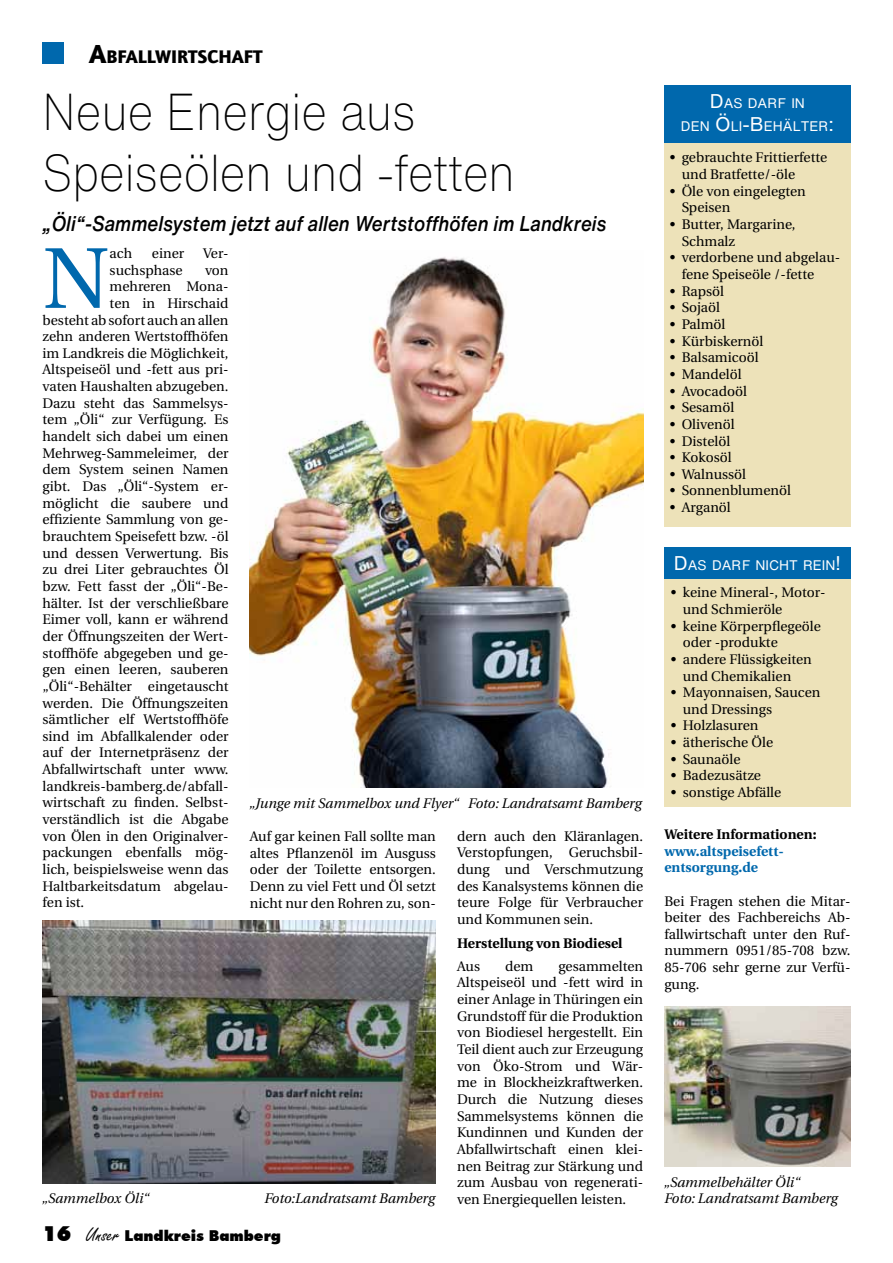
<style>
.page{position:relative;width:893px;height:1263px;background:#fff}
.page>*{position:absolute;margin:0;border:0;box-sizing:border-box;transform-origin:0 0}
.t1{font:86.1px "Utopia";color:#0068ad}
.t2{font:200 51px/61.2px "Helvetica Now Text";color:#000;scale:.88 1}
.t3{font:italic 500 21px "Helvetica Now Text";color:#000;scale:.89 1}
.t4{font:900 18.9px "Quay Sans EF";color:#000}
.t5{font:900 15px "Futura BT";color:#000}
.t6{font:13.8px/16.6px "Utopia";color:#000}
.t7{font:italic 13.8px "Utopia";color:#000}
.t8{font:700 13.8px "Utopia";color:#000}
.t9{font:700 13.8px/16.6px "Utopia";color:#0068ad}
.t10{font:13.65px/23.4px "Helvetica Now Text";color:#fff;text-align:center}
.s1{font-size:27px}
.s2{font-size:19.5px}
.s3{font-size:21px}
.s4{font-family:"Freestyle Script";font-weight:400;font-size:21px}
</style>
<div class="page">
<div style="left:43px;top:43px;width:21px;height:21px;background:#0068ad"></div>
<img style="left:250px;top:257px;width:393px;height:531px">
<img style="left:664px;top:1006px;width:186px;height:160px">
<img style="left:43px;top:921px;width:393px;height:262px">
<div style="left:664px;top:93px;width:186px;height:433px;background:#ede2b9"></div>
<div style="left:664px;top:85px;width:186px;height:58px;background:#0068ad"></div>
<div style="left:664px;top:555px;width:186px;height:252px;background:#ede2b9"></div>
<div style="left:664px;top:547px;width:186px;height:32px;background:#0068ad"></div>
<h3 class="t4" style="left:89px;top:45px;width:175px"><span class="s1">A</span>BFALLWIRTSCHAFT</h3>
<h2 class="t2" style="left:43px;top:79px;width:538px">Neue Energie aus<br>Speiseölen und -fetten</h2>
<h3 class="t3" style="left:43px;top:208px;width:635px">„Öli“-Sammelsystem jetzt auf allen Wertstoffhöfen im Landkreis</h3>
<p class="t10" style="left:681px;top:91px;width:154px"><span class="s2">D</span>AS DARF IN<br>DEN <span class="s2">Ö</span>LI<span class="s2">-B</span> EHÄLTER<span class="s2">:</span></p>
<p class="t6" style="left:682px;top:150px;width:147px;text-indent:-12px">• gebrauchte Frittierfette und Bratfette/-öle</p>
<p class="t6" style="left:670px;top:183px;width:138px">• Öle von eingelegten<br>Speisen</p>
<p class="t6" style="left:670px;top:216px;width:127px">• Butter, Margarine,<br>S chmalz</p>
<p class="t6" style="left:682px;top:250px;width:160px;text-indent:-12px">• verdorbene und abgelau&shy;fene Speiseöle /-fette</p>
<p class="t6" style="left:670px;top:283px;width:56px">• Rapsöl</p>
<p class="t6" style="left:670px;top:300px;width:52px">• Sojaöl</p>
<p class="t6" style="left:670px;top:316px;width:57px">• Palmöl</p>
<p class="t6" style="left:670px;top:333px;width:95px">• Kürbiskernöl</p>
<p class="t6" style="left:670px;top:349px;width:90px">• Balsamicoöl</p>
<p class="t6" style="left:670px;top:366px;width:73px">• Mandelöl</p>
<p class="t6" style="left:670px;top:383px;width:79px">• Avocadoöl</p>
<p class="t6" style="left:670px;top:399px;width:66px">• Sesamöl</p>
<p class="t6" style="left:670px;top:416px;width:66px">• Olivenöl</p>
<p class="t6" style="left:670px;top:433px;width:62px">• Distelöl</p>
<p class="t6" style="left:670px;top:449px;width:63px">• Kokosöl</p>
<p class="t6" style="left:670px;top:466px;width:78px">• Walnussöl</p>
<p class="t6" style="left:670px;top:483px;width:123px">• Sonnenblumenöl</p>
<p class="t6" style="left:670px;top:499px;width:63px">• Arganöl</p>
<h1 class="t1" style="left:43px;top:231px;width:69px">N</h1>
<p class="t6" style="left:110px;top:245px;width:24px">ach</p>
<p class="t6" style="left:152px;top:245px;width:34px">einer</p>
<p class="t6" style="left:203px;top:245px;width:27px">Ver-</p>
<p class="t6" style="left:110px;top:262px;width:75px">suchsphase</p>
<p class="t6" style="left:205px;top:262px;width:25px">von</p>
<p class="t6" style="left:110px;top:278px;width:120px">mehreren Mona-</p>
<p class="t6" style="left:110px;top:295px;width:120px">ten in Hirschaid</p>
<p class="t6" style="left:43px;top:312px;width:188px">besteht ab sofort auch an allen</p>
<p class="t6" style="left:43px;top:328px;width:188px">zehn anderen Wertstoffhöfen</p>
<p class="t6" style="left:43px;top:345px;width:188px">im Landkreis die Möglichkeit,</p>
<p class="t6" style="left:43px;top:362px;width:188px">Altspeiseöl und -fett aus pri-</p>
<p class="t6" style="left:43px;top:378px;width:188px">vaten Haushalten abzugeben.</p>
<p class="t6" style="left:43px;top:395px;width:188px">Dazu steht das Sammelsys-</p>
<p class="t6" style="left:43px;top:412px;width:188px">tem „Öli“ zur Verfügung. Es</p>
<p class="t6" style="left:43px;top:428px;width:188px">handelt sich dabei um einen</p>
<p class="t6" style="left:43px;top:445px;width:188px">Mehrweg-Sammeleimer, der</p>
<p class="t6" style="left:43px;top:462px;width:188px">dem System seinen Namen</p>
<p class="t6" style="left:43px;top:478px;width:188px">gibt. Das „Öli“-System er-</p>
<p class="t6" style="left:43px;top:495px;width:188px">möglicht die saubere und</p>
<p class="t6" style="left:43px;top:512px;width:188px">effiziente Sammlung von ge-</p>
<p class="t6" style="left:43px;top:528px;width:188px">brauchtem Speisefett bzw. -öl</p>
<p class="t6" style="left:43px;top:545px;width:188px">und dessen Verwertung. Bis</p>
<p class="t6" style="left:43px;top:561px;width:188px">zu drei Liter gebrauchtes Öl</p>
<p class="t6" style="left:43px;top:578px;width:188px">bzw. Fett fasst der „Öli“-Be-</p>
<p class="t6" style="left:43px;top:595px;width:188px">hälter. Ist der verschließbare</p>
<p class="t6" style="left:43px;top:611px;width:188px">Eimer voll, kann er während</p>
<p class="t6" style="left:43px;top:628px;width:188px">der Öffnungszeiten der Wert-</p>
<p class="t6" style="left:43px;top:645px;width:188px">stoffhöfe abgegeben und ge-</p>
<p class="t6" style="left:43px;top:661px;width:188px">gen einen leeren, sauberen</p>
<p class="t6" style="left:43px;top:678px;width:188px">„Öli“-Behälter eingetauscht</p>
<p class="t6" style="left:43px;top:695px;width:188px">werden. Die Öffnungszeiten</p>
<p class="t6" style="left:43px;top:711px;width:188px">sämtlicher elf Wertstoffhöfe</p>
<p class="t6" style="left:43px;top:728px;width:188px">sind im Abfallkalender oder</p>
<p class="t6" style="left:43px;top:745px;width:188px">auf der Internetpräsenz der</p>
<p class="t6" style="left:43px;top:761px;width:188px">Abfallwirtschaft unter www.</p>
<p class="t6" style="left:43px;top:778px;width:188px">landkreis-bamberg.de/abfall-</p>
<p class="t6" style="left:43px;top:795px;width:188px">wirtschaft zu finden. Selbst-</p>
<p class="t6" style="left:43px;top:811px;width:188px">verständlich ist die Abgabe</p>
<p class="t6" style="left:43px;top:828px;width:188px">von Ölen in den Originalver-</p>
<p class="t6" style="left:43px;top:845px;width:188px">packungen ebenfalls mög-</p>
<p class="t6" style="left:43px;top:861px;width:188px">lich, beispielsweise wenn das</p>
<p class="t6" style="left:43px;top:878px;width:188px">Haltbarkeitsdatum abgelau-</p>
<p class="t6" style="left:43px;top:894px;width:43px">fen ist.</p>
<p class="t10" style="left:674px;top:553px;width:168px"><span class="s2">D</span>AS DARF NICHT REIN<span class="s2">!</span></p>
<p class="t6" style="left:683px;top:584px;width:144px;text-indent:-12px">• keine Mineral-, Motor&shy;und Schmieröle</p>
<p class="t6" style="left:683px;top:618px;width:140px;text-indent:-12px">• keine Körperpflegeöle oder -produkte</p>
<p class="t6" style="left:683px;top:651px;width:131px;text-indent:-12px">• andere Flüssigkeiten und Chemikalien</p>
<p class="t6" style="left:683px;top:684px;width:139px;text-indent:-12px">• Mayonnaisen, Saucen und Dressings</p>
<p class="t6" style="left:671px;top:718px;width:89px">• Holzlasuren</p>
<p class="t6" style="left:671px;top:734px;width:104px">• ätherische Öle</p>
<p class="t6" style="left:671px;top:751px;width:71px">• Saunaöle</p>
<p class="t6" style="left:671px;top:768px;width:92px">• Badezusätze</p>
<p class="t6" style="left:671px;top:784px;width:112px">• sonstige Abfälle</p>
<p class="t7" style="left:250px;top:796px;width:393px">„Junge mit Sammelbox und Flyer“ Foto: Landratsamt Bamberg</p>
<p class="t8" style="left:664px;top:826px;width:154px">Weitere Informationen:</p>
<p class="t9" style="left:664px;top:843px;width:121px">www.altspeisefett&shy;entsorgung.de</p>
<p class="t6" style="left:664px;top:893px;width:188px;text-align:justify">Bei Fragen stehen die Mitar&shy;beiter des Fachbereichs Ab&shy;fallwirtschaft unter den Ruf&shy;nummern 0951/85-708 bzw.<br>85-706 sehr gerne zur Verfü&shy;gung.</p>
<p class="t6" style="left:250px;top:828px;width:188px;text-align:justify">Auf gar keinen Fall sollte man altes Pflanzenöl im Ausguss oder der Toilette entsorgen.<br>Denn zu viel Fett und Öl setzt nicht nur den Rohren zu, son-</p>
<p class="t6" style="left:457px;top:828px;width:188px;text-align:justify">dern auch den Kläranlagen.<br>Verstopfungen, Geruchsbil&shy;dung und Verschmutzung des Kanalsystems können die teure Folge für Verbraucher und Kommunen sein.</p>
<p class="t8" style="left:457px;top:935px;width:167px">Herstellung von Biodiesel</p>
<p class="t6" style="left:457px;top:958px;width:24px">Aus</p>
<p class="t6" style="left:505px;top:958px;width:30px">dem</p>
<p class="t6" style="left:457px;top:958px;width:188px;text-align:justify;text-indent:101px">gesammelten Altspeiseöl und -fett wird in einer Anlage in Thüringen ein Grundstoff für die Produktion von Biodiesel hergestellt. Ein Teil dient auch zur Erzeugung von Öko-Strom und Wär&shy;me in Blockheizkraftwerken.<br>Durch die Nutzung dieses Sammelsystems können die Kundinnen und Kunden der Abfallwirtschaft einen klei&shy;nen Beitrag zur Stärkung und zum Ausbau von regenerati&shy;ven Energiequellen leisten.</p>
<p class="t7" style="left:664px;top:1174px;width:137px">„Sammelbehälter Öli“</p>
<p class="t7" style="left:43px;top:1190px;width:108px">„Sammelbox Öli“</p>
<p class="t7" style="left:264px;top:1190px;width:172px">Foto:Landratsamt Bamberg</p>
<p class="t7" style="left:664px;top:1191px;width:175px">Foto: Landratsamt Bamberg</p>
<p class="t5" style="left:43px;top:1226px;width:240px"><span class="s3">16</span> <span class="s4">Unser</span> Landkreis Bamberg</p>
</div>
